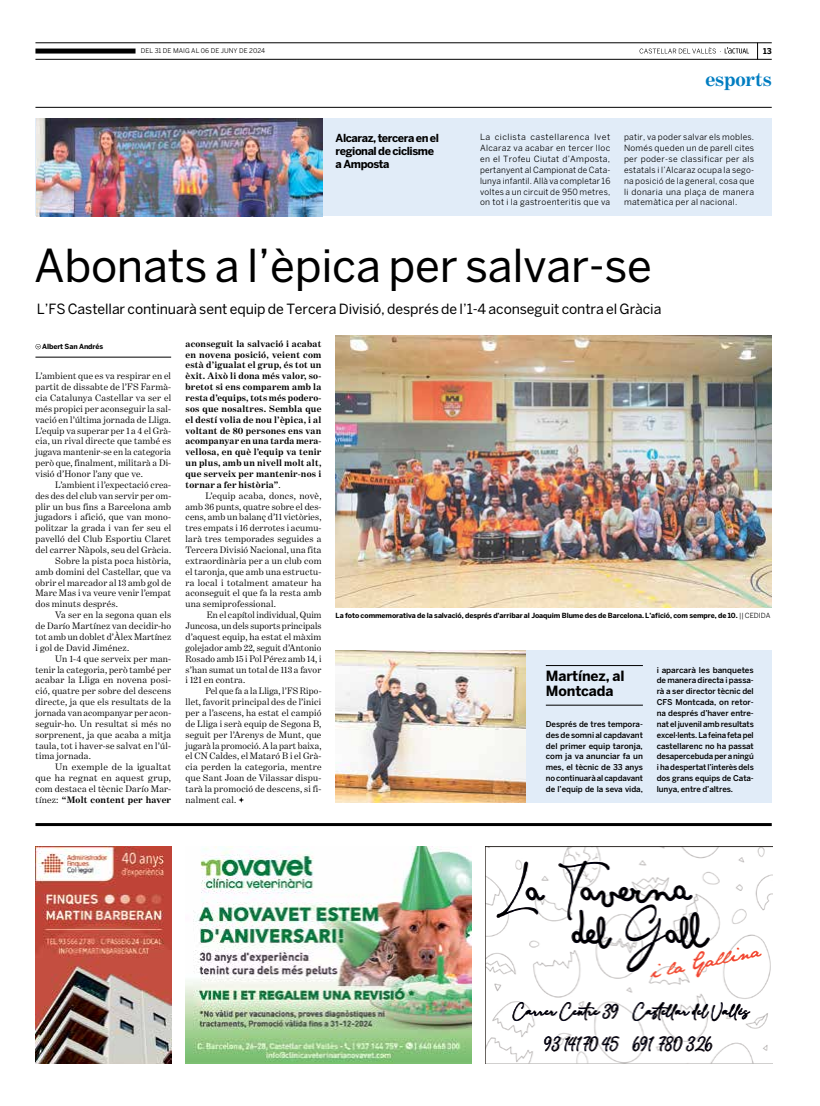
<style>
.page{position:relative;width:820px;height:1106px;background:#fff}
.page>*{position:absolute;margin:0;border:0;box-sizing:border-box;transform-origin:0 0}
.t1{font:45px "Benton Sans";letter-spacing:-.005em;color:#000}
.t2{font:700 20px "Benton Modern One";letter-spacing:-.005em;color:#007dc1}
.t3{font:14px "Benton Sans";letter-spacing:-.005em;color:#000}
.t4{font:700 14px/15px "Benton Sans";letter-spacing:-.01em;color:#000}
.t5{font:700 11px/13px "Benton Sans";letter-spacing:-.04em;color:#000}
.t6{font:9.5px/10.9px "Benton Modern One";letter-spacing:.025em;color:#000;text-align:justify}
.t7{font:700 9.5px/10.9px "Benton Modern One";letter-spacing:.025em;color:#000;text-align:justify}
.t8{font:8.5px/10.9px "Benton Sans";letter-spacing:.035em;color:#000;text-align:justify}
.t9{font:500 8px/10.9px "Benton Sans";letter-spacing:-.01em;color:#000;text-align:justify}
.t10{font:700 8px "Benton Sans";color:#000}
.t11{font:700 7px "Benton Sans";letter-spacing:-.01em;color:#000}
.t12{font:6.5px "Benton Sans";letter-spacing:.005em;color:#000}
.s1{font-weight:400}
</style>
<div class="page">
<svg style="left:757px;top:44px;width:1px;height:15px"></svg>
<svg style="left:639px;top:47px;width:109px;height:7px"></svg>
<hr style="left:35px;top:107px;width:736px;height:1px;background:#000">
<hr style="left:35px;top:43px;width:736px;height:1px;background:#000">
<hr style="left:35px;top:59px;width:736px;height:1px;background:#000">
<div style="left:35px;top:49px;width:100px;height:5px;background:#000"></div>
<hr style="left:35px;top:823px;width:736px;height:3px;background:#000">
<div style="left:35px;top:119px;width:736px;height:97px;background:#e1ecf8"></div>
<img style="left:36px;top:119px;width:286px;height:97px">
<svg style="left:35px;top:344px;width:6px;height:5px"></svg>
<hr style="left:35px;top:357px;width:136px;height:1px;background:#000">
<img style="left:335px;top:336px;width:436px;height:271px">
<svg style="left:238px;top:797px;width:6px;height:5px"></svg>
<div style="left:335px;top:650px;width:436px;height:152px;background:#e1ecf8"></div>
<img style="left:335px;top:650px;width:190px;height:152px">
<hr style="left:545px;top:665px;width:97px;height:1px;background:#000">
<hr style="left:545px;top:705px;width:97px;height:1px;background:#000">
<img style="left:485px;top:846px;width:287px;height:217px">
<img style="left:36px;top:846px;width:135px;height:217px">
<img style="left:185px;top:846px;width:286px;height:217px">
<p class="t12" style="left:141px;top:47px;width:126px">DEL 31 DE MAIG AL 06 DE JUNY DE 2024</p>
<p class="t10" style="left:762px;top:46px;width:10px">13</p>
<h2 class="t2" style="left:705px;top:68px;width:68px">esports</h2>
<p class="t5" style="left:335px;top:132px;width:105px">Alcaraz, tercera en el regional de ciclisme a Amposta</p>
<p class="t8" style="left:480px;top:132px;width:132px">La ciclista castellarenca Ivet Alcaraz va acabar en tercer lloc en el Trofeu Ciutat d’Amposta, pertanyent al Campionat de Cata&shy;lunya infantil. Allà va completar 16 voltes a un circuit de 950 metres, on tot i la gastroenteritis que va</p>
<p class="t8" style="left:623px;top:132px;width:132px">patir, va poder salvar els mobles.<br>Només queden un de parell cites per poder-se classificar per als estatals i l’Alcaraz ocupa la sego&shy;na posició de la general, cosa que li donaria una plaça de manera matemàtica per al nacional.</p>
<h1 class="t1" style="left:34px;top:239px;width:619px">Abonats a l’èpica per salvar-se</h1>
<h3 class="t3" style="left:37px;top:300px;width:625px">L’FS Castellar continuarà sent equip de Tercera Divisió, després de l’1-4 aconseguit contra el Gràcia</h3>
<p class="t11" style="left:42px;top:342px;width:63px">Albert San Andrés</p>
<p class="t6" style="left:35px;top:370px;width:137px">L’ambient que es va respirar en el partit de dissabte de l’FS Farmà&shy;cia Catalunya Castellar va ser el més propici per aconseguir la sal&shy;vació en l’última jornada de Lliga.<br>L’equip va superar per 1 a 4 el Grà&shy;cia, un rival directe que també es jugava mantenir-se en la categoria però que, finalment, militarà a Di&shy;visió d’Honor l’any que ve.</p>
<p class="t6" style="left:55px;top:479px;width:117px">L’ambient i l’expectació crea-</p>
<p class="t6" style="left:35px;top:490px;width:137px">des des del club van servir per om-</p>
<p class="t6" style="left:35px;top:501px;width:137px">plir un bus fins a Barcelona amb</p>
<p class="t6" style="left:35px;top:512px;width:137px">jugadors i afició, que van mono-</p>
<p class="t6" style="left:35px;top:522px;width:137px">politzar la grada i van fer seu el</p>
<p class="t6" style="left:35px;top:533px;width:137px">pavelló del Club Esportiu Claret</p>
<p class="t6" style="left:35px;top:544px;width:137px">del carrer Nàpols, seu del Gràcia.</p>
<p class="t6" style="left:55px;top:555px;width:117px">Sobre la pista poca història,</p>
<p class="t6" style="left:35px;top:566px;width:137px">amb domini del Castellar, que va</p>
<p class="t6" style="left:35px;top:577px;width:137px">obrir el marcador al 13 amb gol de</p>
<p class="t6" style="left:35px;top:588px;width:137px">Marc Mas i va veure venir l’empat</p>
<p class="t6" style="left:35px;top:598px;width:84px">dos minuts després.</p>
<p class="t6" style="left:55px;top:609px;width:117px">Va ser en la segona quan els</p>
<p class="t6" style="left:35px;top:620px;width:137px">de Darío Martínez van decidir-ho</p>
<p class="t6" style="left:35px;top:631px;width:137px">tot amb un doblet d’Àlex Martínez</p>
<p class="t6" style="left:35px;top:642px;width:95px">i gol de David Jiménez.</p>
<p class="t6" style="left:55px;top:653px;width:117px">Un 1-4 que serveix per man-</p>
<p class="t6" style="left:35px;top:663px;width:137px">tenir la categoria, però també per</p>
<p class="t6" style="left:35px;top:674px;width:137px">acabar la Lliga en novena posi-</p>
<p class="t6" style="left:35px;top:685px;width:137px">ció, quatre per sobre del descens</p>
<p class="t6" style="left:35px;top:696px;width:137px">directe, ja que els resultats de la</p>
<p class="t6" style="left:35px;top:707px;width:137px">jornada van acompanyar per acon-</p>
<p class="t6" style="left:35px;top:718px;width:137px">seguir-ho. Un resultat si més no</p>
<p class="t6" style="left:35px;top:729px;width:137px">sorprenent, ja que acaba a mitja</p>
<p class="t6" style="left:35px;top:739px;width:137px">taula, tot i haver-se salvat en l’úl-</p>
<p class="t6" style="left:35px;top:750px;width:57px">tima jornada.</p>
<p class="t6" style="left:55px;top:761px;width:117px">Un exemple de la igualtat</p>
<p class="t6" style="left:35px;top:772px;width:137px">que ha regnat en aquest grup,</p>
<p class="t6" style="left:35px;top:783px;width:137px">com destaca el tècnic Darío Mar-</p>
<p class="t7" style="left:35px;top:794px;width:137px"><span class="s1">tínez:</span> “Molt content per haver</p>
<p class="t7" style="left:185px;top:338px;width:137px">aconseguit la salvació i acabat en novena posició, veient com està d’igualat el grup, és tot un èxit. Això li dona més valor, so&shy;bretot si ens comparem amb la resta d’equips, tots més podero&shy;sos que nosaltres. Sembla que el destí volia de nou l’èpica, i al voltant de 80 persones ens van acompanyar en una tarda mera&shy;vellosa, en què l’equip va tenir un plus, amb un nivell molt alt, que serveix per mantenir-nos i tornar a fer història”<span class="s1">.</span></p>
<p class="t6" style="left:185px;top:490px;width:137px;text-indent:20px">L’equip acaba, doncs, novè, amb 36 punts, quatre sobre el des&shy;cens, amb un balanç d’11 victòries, tres empats i 16 derrotes i acumu&shy;larà tres temporades seguides a Tercera Divisió Nacional, una fita extraordinària per a un club com el taronja, que amb una estructu&shy;ra local i totalment amateur ha aconseguit el que fa la resta amb una semiprofessional.</p>
<p class="t6" style="left:185px;top:609px;width:137px;text-indent:21px">En el capítol individual, Quim Juncosa, un dels suports principals d’aquest equip, ha estat el màxim golejador amb 22, seguit d’Antonio Rosado amb 15 i Pol Pérez amb 14, i s’han sumat un total de 113 a favor i 121 en contra.</p>
<p class="t6" style="left:185px;top:685px;width:137px;text-indent:20px">Pel que fa a la Lliga, l’FS Ripo&shy;llet, favorit principal des de l’inici per a l’ascens, ha estat el campió de Lliga i serà equip de Segona B, seguit per l’Arenys de Munt, que jugarà la promoció. A la part baixa, el CN Caldes, el Mataró B i el Grà&shy;cia perden la categoria, mentre que Sant Joan de Vilassar dispu&shy;tarà la promoció de descens, si fi&shy;nalment cal.</p>
<p class="t11" style="left:335px;top:611px;width:436px">La foto commemorativa de la salvació, després d’arribar al Joaquim Blume des de Barcelona. L’afició, com sempre, de 10. <span class="s1">|| CEDIDA</span></p>
<h3 class="t4" style="left:545px;top:668px;width:80px">Martínez, al<br>Montcada</h3>
<p class="t9" style="left:656px;top:664px;width:99px">i aparcarà les banquetes de manera directa i passa&shy;rà a ser director tècnic del CFS Montcada, on retor&shy;na després d’haver entre&shy;nat el juvenil amb resultats excel·lents. La feina feta pel castellarenc no ha passat desapercebuda per a ningú i ha despertat l’interès dels dos grans equips de Cata&shy;lunya, entre d’altres.</p>
<p class="t9" style="left:545px;top:718px;width:99px">Després de tres tempora&shy;des de somni al capdavant del primer equip taronja, com ja va anunciar fa un mes, el tècnic de 33 anys no continuarà al capdavant de l’equip de la seva vida,</p>
</div>
